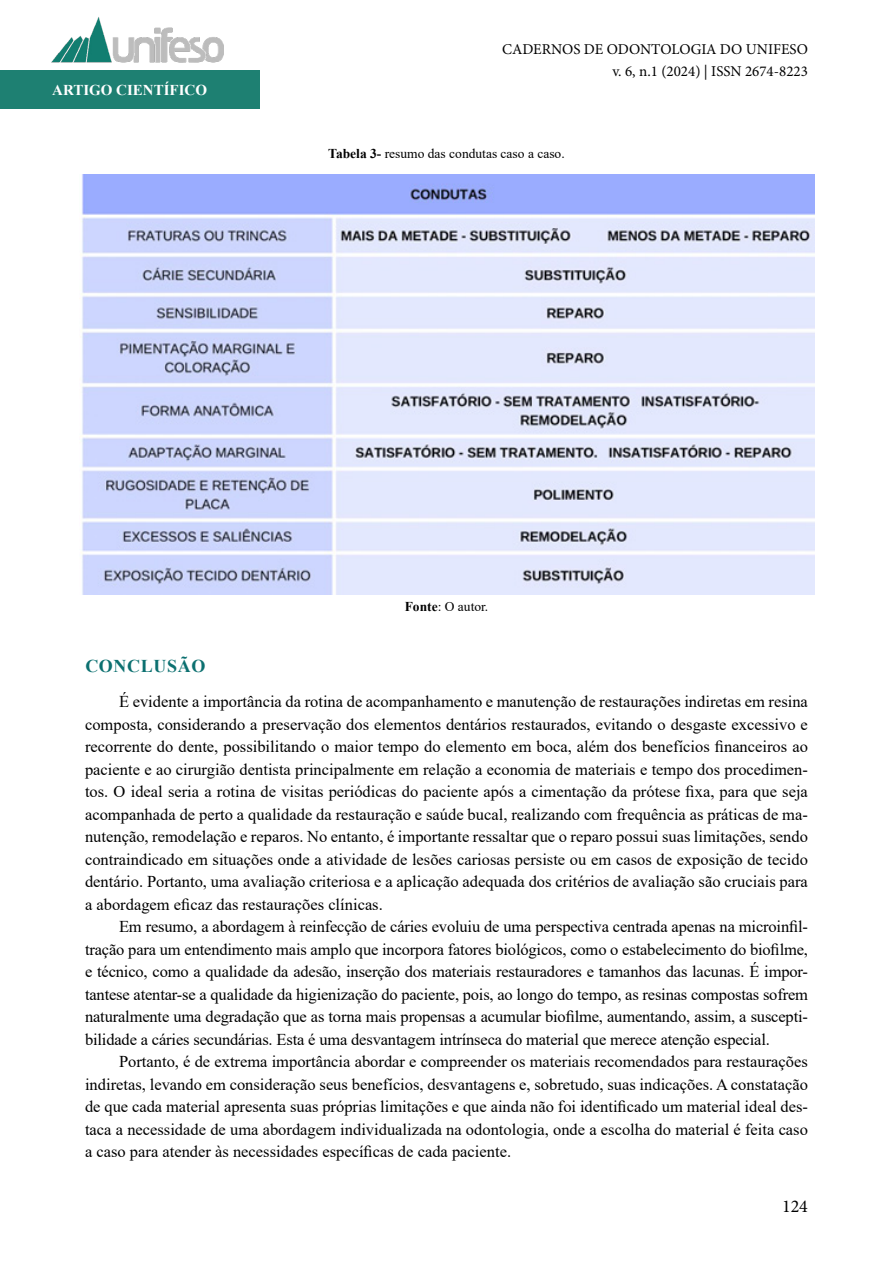
<style>
.page{position:relative;width:893px;height:1263px;background:#fff}
.page>*{position:absolute;margin:0;border:0;box-sizing:border-box;transform-origin:0 0}
.t1{font:700 18px "Times New Roman";letter-spacing:.035em;color:#0c7070}
.t2{font:18px "Minion Pro";color:#000}
.t3{font:16.5px/22.5px "Times New Roman";color:#000;text-align:justify}
.t4{font:15px/22.5px "Minion Pro";color:#000;text-align:right}
.t5{font:700 15px "Times New Roman";color:#fff}
.t6{font:13.5px "Times New Roman";color:#000}
.s1{font-weight:700}
</style>
<div class="page">
<div style="left:0;top:71px;width:259px;height:38px;background:#1e8072"></div>
<img style="left:51px;top:17px;width:173px;height:54px">
<img style="left:80px;top:174px;width:734px;height:421px">
<p class="t5" style="left:52px;top:79px;width:156px">ARTIGO CIENTÍFICO</p>
<p class="t4" style="left:502px;top:38px;width:307px">CADERNOS DE ODONTOLOGIA DO UNIFESO v. 6, n.1 (2024) | ISSN 2674-8223</p>
<p class="t6" style="left:328px;top:144px;width:238px"><span class="s1">Tabela 3-</span> resumo das condutas caso a caso.</p>
<p class="t6" style="left:405px;top:597px;width:85px"><span class="s1">Fonte</span>: O autor.</p>
<p class="t1" style="left:85px;top:653px;width:122px">CONCLUSÃO</p>
<p class="t3" style="left:85px;top:690px;width:724px;text-indent:34px">É evidente a importância da rotina de acompanhamento e manutenção de restaurações indiretas em resina composta, considerando a preservação dos elementos dentários restaurados, evitando o desgaste excessivo e recorrente do dente, possibilitando o maior tempo do elemento em boca, além dos benefícios financeiros ao paciente e ao cirurgião dentista principalmente em relação a economia de materiais e tempo dos procedimen&shy;tos. O ideal seria a rotina de visitas periódicas do paciente após a cimentação da prótese fixa, para que seja acompanhada de perto a qualidade da restauração e saúde bucal, realizando com frequência as práticas de ma&shy;nutenção, remodelação e reparos. No entanto, é importante ressaltar que o reparo possui suas limitações, sendo contraindicado em situações onde a atividade de lesões cariosas persiste ou em casos de exposição de tecido dentário. Portanto, uma avaliação criteriosa e a aplicação adequada dos critérios de avaliação são cruciais para a abordagem eficaz das restaurações clínicas.</p>
<p class="t3" style="left:85px;top:915px;width:724px;text-indent:34px">Em resumo, a abordagem à reinfecção de cáries evoluiu de uma perspectiva centrada apenas na microinfil&shy;tração para um entendimento mais amplo que incorpora fatores biológicos, como o estabelecimento do biofilme, e técnico, como a qualidade da adesão, inserção dos materiais restauradores e tamanhos das lacunas. É impor&shy;tantese atentar-se a qualidade da higienização do paciente, pois, ao longo do tempo, as resinas compostas sofrem naturalmente uma degradação que as torna mais propensas a acumular biofilme, aumentando, assim, a suscepti&shy;bilidade a cáries secundárias. Esta é uma desvantagem intrínseca do material que merece atenção especial.</p>
<p class="t3" style="left:85px;top:1050px;width:724px;text-indent:34px">Portanto, é de extrema importância abordar e compreender os materiais recomendados para restaurações indiretas, levando em consideração seus benefícios, desvantagens e, sobretudo, suas indicações. A constatação de que cada material apresenta suas próprias limitações e que ainda não foi identificado um material ideal des&shy;taca a necessidade de uma abordagem individualizada na odontologia, onde a escolha do material é feita caso a caso para atender às necessidades específicas de cada paciente.</p>
<p class="t2" style="left:782px;top:1194px;width:27px">124</p>
</div>
